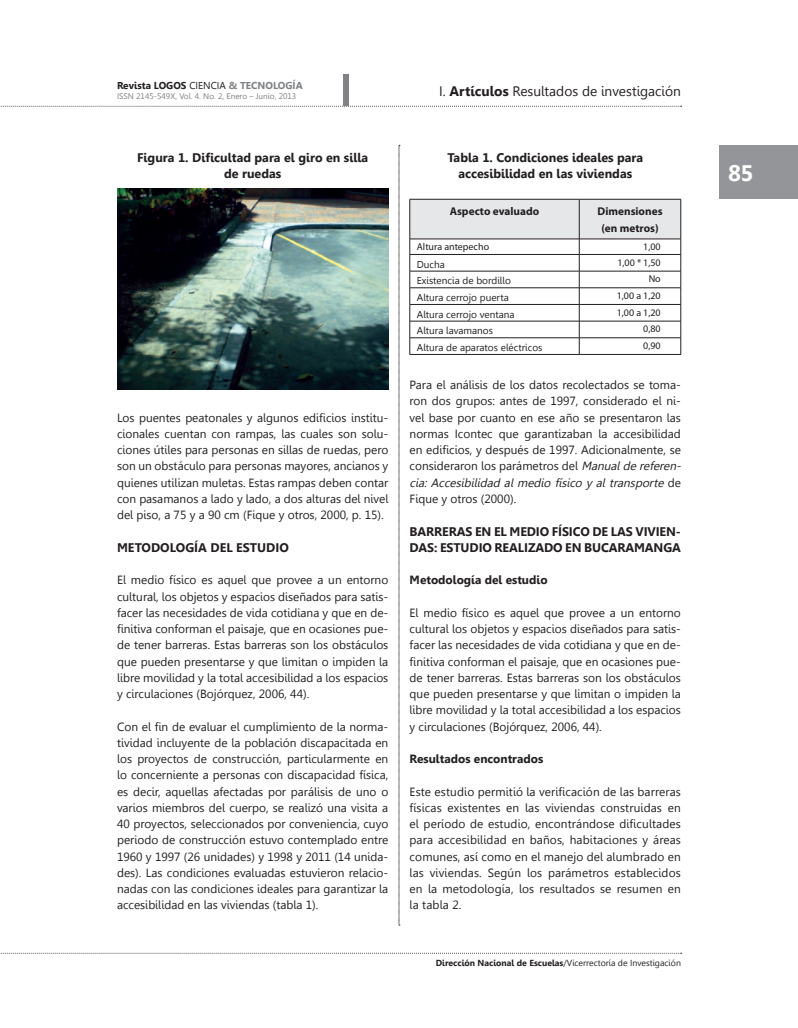
<style>
.page{position:relative;width:798px;height:1028px;background:#fff}
.page>*{position:absolute;margin:0;border:0;box-sizing:border-box;transform-origin:0 0}
.t1{font:700 22.5px "Leelawadee";color:#fff}
.t2{font:13.75px "Leelawadee";color:#231f20}
.t3{font:700 12.5px/16.2px "Leelawadee";color:#231f20;text-align:center}
.t4{font:11.88px/16.2px "Leelawadee";color:#231f20;text-align:justify}
.t5{font:700 11.88px "Leelawadee";color:#231f20}
.t6{font:700 11.25px/17px "Myriad Pro";color:#231f20;text-align:center}
.t7{font:10px "Leelawadee";color:#231f20}
.t8{font:10px "Myriad Pro";color:#231f20}
.t9{font:700 10px "Leelawadee";color:#231f20}
.t10{font:8.75px "Leelawadee";color:#231f20}
.t11{font:8.12px "Leelawadee";color:#7e8083}
.s1{font-weight:400}
.s2{color:#7e8083}
.s3{font-weight:700}
.s4{font-style:italic}
</style>
<div class="page">
<svg style="left:0;top:953px;width:681px;height:1px"></svg>
<div style="left:719px;top:145px;width:78px;height:53px;background:#939598"></div>
<svg style="left:0;top:106px;width:681px;height:1px"></svg>
<div style="left:343px;top:74px;width:5px;height:31px;background:#808285"></div>
<svg style="left:398px;top:145px;width:2px;height:780px;background:#b7b5b6"></svg>
<img style="left:117px;top:188px;width:271px;height:201px">
<svg style="left:409px;top:200px;width:272px;height:154px"></svg>
<hr style="left:409px;top:354px;width:170px;height:1px;background:#231f20">
<hr style="left:579px;top:354px;width:101px;height:1px;background:#231f20">
<hr style="left:409px;top:199px;width:170px;height:1px;background:#231f20">
<hr style="left:409px;top:199px;width:1px;height:40px;background:#231f20">
<hr style="left:579px;top:199px;width:101px;height:1px;background:#231f20">
<hr style="left:680px;top:199px;width:1px;height:40px;background:#231f20">
<hr style="left:409px;top:239px;width:170px;height:1px;background:#231f20">
<hr style="left:579px;top:239px;width:101px;height:1px;background:#231f20">
<p class="t9" style="left:117px;top:80px;width:187px">Revista LOGOS <span class="s1">CIENCIA</span> <span class="s2">&amp; TECNOLOGÍA</span></p>
<p class="t11" style="left:117px;top:92px;width:181px">ISSN 2145-549X, Vol. 4. No. 2, Enero – Junio, 2013</p>
<p class="t3" style="left:137px;top:149px;width:232px">Figura 1. Dificultad para el giro en silla de ruedas</p>
<p class="t4" style="left:117px;top:409px;width:273px">Los puentes peatonales y algunos edificios institu&shy;cionales cuentan con rampas, las cuales son solu&shy;ciones útiles para personas en sillas de ruedas, pero son un obstáculo para personas mayores, ancianos y quienes utilizan muletas. Estas rampas deben contar con pasamanos a lado y lado, a dos alturas del nivel del piso, a 75 y a 90 cm (Fique y otros, 2000, p. 15).</p>
<p class="t3" style="left:117px;top:539px;width:20px">Metodología</p>
<p class="t3" style="left:210px;top:539px;width:9px">del</p>
<p class="t3" style="left:236px;top:539px;width:9px">estudio</p>
<p class="t4" style="left:117px;top:572px;width:273px">El medio físico es aquel que provee a un entorno cultural, los objetos y espacios diseñados para satis&shy;facer las necesidades de vida cotidiana y que en de&shy;finitiva conforman el paisaje, que en ocasiones pue&shy;de tener barreras. Estas barreras son los obstáculos que pueden presentarse y que limitan o impiden la libre movilidad y la total accesibilidad a los espacios y circulaciones (Bojórquez, 2006, 44).</p>
<p class="t4" style="left:117px;top:718px;width:273px">Con el fin de evaluar el cumplimiento de la norma&shy;tividad incluyente de la población discapacitada en los proyectos de construcción, particularmente en lo concerniente a personas con discapacidad física, es decir, aquellas afectadas por parálisis de uno o varios miembros del cuerpo, se realizó una visita a 40 proyectos, seleccionados por conveniencia, cuyo periodo de construcción estuvo contemplado entre 1960 y 1997 (26 unidades) y 1998 y 2011 (14 unida&shy;des). Las condiciones evaluadas estuvieron relacio&shy;nadas con las condiciones ideales para garantizar la accesibilidad en las viviendas (tabla 1).</p>
<p class="t2" style="left:439px;top:83px;width:243px">I. <span class="s3">Artículos</span> Resultados de investigación</p>
<p class="t3" style="left:447px;top:149px;width:197px">Tabla 1. Condiciones ideales para accesibilidad en las viviendas</p>
<p class="t6" style="left:449px;top:202px;width:91px">Aspecto evaluado</p>
<p class="t6" style="left:597px;top:202px;width:67px">Dimensiones (en metros)</p>
<p class="t8" style="left:416px;top:240px;width:74px">Altura antepecho</p>
<p class="t8" style="left:643px;top:240px;width:19px">1,00</p>
<p class="t7" style="left:416px;top:258px;width:30px">Ducha</p>
<p class="t8" style="left:617px;top:256px;width:45px">1,00 * 1,50</p>
<p class="t7" style="left:416px;top:275px;width:95px">Existencia de bordillo</p>
<p class="t8" style="left:648px;top:273px;width:14px">No</p>
<p class="t7" style="left:416px;top:292px;width:93px">Altura cerrojo puerta</p>
<p class="t8" style="left:616px;top:289px;width:45px">1,00 a 1,20</p>
<p class="t7" style="left:416px;top:308px;width:99px">Altura cerrojo ventana</p>
<p class="t8" style="left:616px;top:306px;width:45px">1,00 a 1,20</p>
<p class="t7" style="left:416px;top:325px;width:78px">Altura lavamanos</p>
<p class="t8" style="left:643px;top:323px;width:19px">0,80</p>
<p class="t7" style="left:416px;top:341px;width:127px">Altura de aparatos eléctricos</p>
<p class="t8" style="left:643px;top:339px;width:19px">0,90</p>
<p class="t4" style="left:409px;top:377px;width:275px;text-align:left">Para el análisis de los datos recolectados se toma&shy;ron dos grupos: antes de 1997, considerado el ni&shy;vel base por cuanto en ese año se presentaron las normas Icontec que garantizaban la accesibilidad en edificios, y después de 1997. Adicionalmente, se consideraron los parámetros del <span class="s4">Manualde referen&shy;cia: Accesibilidad al medio físico y al transporte</span> d e Fique y otros (2000).</p>
<p class="t3" style="left:409px;top:523px;width:17px">Barreras</p>
<p class="t3" style="left:475px;top:523px;width:44px">enelmedio</p>
<p class="t3" style="left:551px;top:523px;width:8px">físico</p>
<p class="t3" style="left:592px;top:523px;width:27px">de las</p>
<p class="t3" style="left:635px;top:523px;width:8px">vivien</p>
<p class="t3" style="left:675px;top:523px;width:7px">-</p>
<p class="t3" style="left:409px;top:539px;width:4px">das</p>
<p class="t3" style="left:434px;top:539px;width:15px">: estudio</p>
<p class="t3" style="left:494px;top:539px;width:8px">reali</p>
<p class="t3" style="left:528px;top:539px;width:18px">zado</p>
<p class="t3" style="left:565px;top:539px;width:37px">en Bucaramanga</p>
<p class="t5" style="left:409px;top:573px;width:139px">Metodología del estudio</p>
<p class="t4" style="left:409px;top:604px;width:273px">El medio físico es aquel que provee a un entorno cultural los objetos y espacios diseñados para satis&shy;facer las necesidades de vida cotidiana y que en de&shy;finitiva conforman el paisaje, que en ocasiones pue&shy;de tener barreras. Estas barreras son los obstáculos que pueden presentarse y que limitan o impiden la libre movilidad y la total accesibilidad a los espacios y circulaciones (Bojórquez, 2006, 44).</p>
<p class="t5" style="left:409px;top:752px;width:135px">Resultados encontrados</p>
<p class="t4" style="left:409px;top:783px;width:273px">Este estudio permitió la verificación de las barreras físicas existentes en las viviendas construidas en el período de estudio, encontrándose dificultades para accesibilidad en baños, habitaciones y áreas comunes, así como en el manejo del alumbrado en las viviendas. Según los parámetros establecidos en la metodología, los resultados se resumen en la tabla 2.</p>
<p class="t10" style="left:435px;top:957px;width:246px"><span class="s3">Dirección Nacional de Escuelas</span>/Vicerrectoría de Investigación</p>
<h1 class="t1" style="left:727px;top:160px;width:27px">85</h1>
</div>
